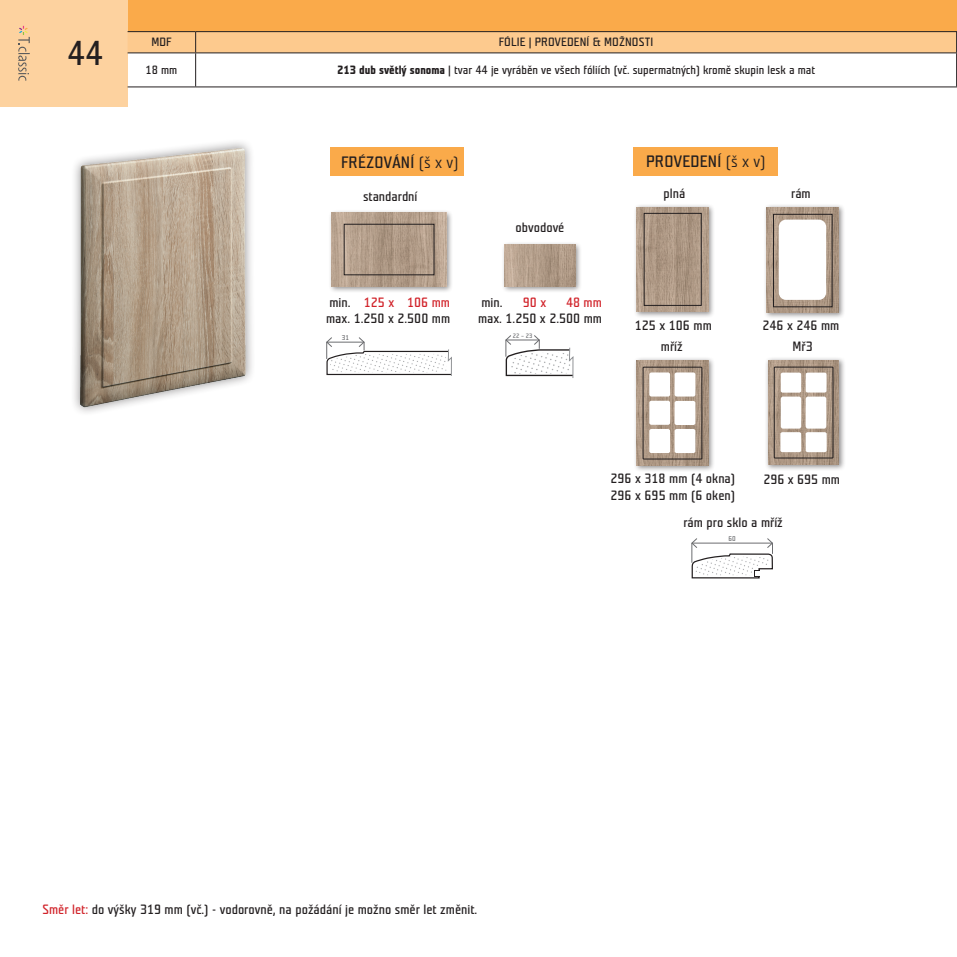
<style>
.page{position:relative;width:957px;height:957px;background:#fff}
.page>*{position:absolute;margin:0;border:0;box-sizing:border-box;transform-origin:0 0}
.t1{font:34.5px "Teuton Normal";color:#231f20}
.t2{font:16.5px "Teuton Normal";letter-spacing:.015em;color:#231f20}
.t3{font:13.5px "Teuton Normal";color:#231f20}
.t4{font:13.5px "Teuton Normal";color:#d1232a}
.t5{font:12px "Teuton Normal";color:#231f20}
.t6{font:7.05px "Teuton Normal";color:#6c6d70}
.t7{font:6.9px "Teuton Normal";color:#6c6d70}
.t8{font:6.3px "Teuton Normal";color:#6c6d70}
.s1{font-weight:700}
.s2{font-family:"Teuton Weiss";font-weight:700}
.s3{color:#231f20}
.s4{color:#d1232a}
</style>
<div class="page">
<div style="left:633px;top:147px;width:145px;height:29px;background:#faaa4a"></div>
<div style="left:331px;top:147px;width:133px;height:29px;background:#faaa4a"></div>
<div style="left:119px;top:0;width:838px;height:32px;background:#faaa4a"></div>
<div style="left:0;top:0;width:128px;height:106px;background:#fdd29f"></div>
<div style="left:764px;top:356px;width:82px;height:115px;background:#231f20;opacity:.5"></div>
<img style="left:768px;top:360px;width:71px;height:104px">
<div style="left:774px;top:367px;width:59px;height:91px;border:1px solid #231f20"></div>
<div style="left:780px;top:373px;width:21px;height:20px;background:#fff;border-radius:2px"></div>
<div style="left:780px;top:396px;width:21px;height:32px;background:#fff;border-radius:2px"></div>
<div style="left:780px;top:432px;width:21px;height:20px;background:#fff;border-radius:2px"></div>
<div style="left:805px;top:373px;width:21px;height:19px;background:#fff;border-radius:2px"></div>
<div style="left:805px;top:396px;width:21px;height:32px;background:#fff;border-radius:2px"></div>
<div style="left:805px;top:432px;width:21px;height:20px;background:#fff;border-radius:2px"></div>
<div style="left:633px;top:356px;width:82px;height:116px;background:#231f20;opacity:.5"></div>
<img style="left:637px;top:360px;width:71px;height:105px">
<div style="left:649px;top:372px;width:21px;height:24px;background:#fff;border-radius:2px"></div>
<div style="left:649px;top:401px;width:21px;height:24px;background:#fff;border-radius:2px"></div>
<div style="left:649px;top:429px;width:21px;height:24px;background:#fff;border-radius:2px"></div>
<div style="left:674px;top:429px;width:21px;height:24px;background:#fff;border-radius:2px"></div>
<div style="left:674px;top:401px;width:21px;height:24px;background:#fff;border-radius:2px"></div>
<div style="left:674px;top:372px;width:21px;height:24px;background:#fff;border-radius:2px"></div>
<div style="left:642px;top:367px;width:60px;height:92px;border:1px solid #231f20"></div>
<div style="left:763px;top:203px;width:82px;height:116px;background:#231f20;opacity:.5"></div>
<img style="left:766px;top:207px;width:72px;height:106px">
<div style="left:773px;top:214px;width:59px;height:93px;border:1px solid #231f20"></div>
<div style="left:779px;top:220px;width:47px;height:80px;background:#fff;border-radius:7px"></div>
<div style="left:633px;top:203px;width:82px;height:115px;background:#231f20;opacity:.5"></div>
<img style="left:637px;top:207px;width:71px;height:104px">
<div style="left:644px;top:213px;width:57px;height:92px;border:1px solid #231f20"></div>
<div style="left:501px;top:241px;width:81px;height:52px;background:#231f20;opacity:.5"></div>
<img style="left:504px;top:245px;width:71px;height:41px">
<div style="left:328px;top:209px;width:125px;height:84px;background:#231f20;opacity:.5"></div>
<img style="left:332px;top:213px;width:114px;height:73px">
<div style="left:344px;top:224px;width:90px;height:51px;border:1px solid #231f20"></div>
<img style="left:74px;top:142px;width:178px;height:271px">
<svg style="left:128px;top:32px;width:829px;height:21px;background:#f4c38a"></svg>
<hr style="left:195px;top:53px;width:1px;height:34px;background:#231f20">
<hr style="left:956px;top:53px;width:1px;height:34px;background:#231f20">
<hr style="left:128px;top:87px;width:68px;height:1px;background:#231f20">
<hr style="left:196px;top:87px;width:761px;height:1px;background:#231f20">
<hr style="left:128px;top:31px;width:68px;height:1px;background:#231f20">
<hr style="left:196px;top:31px;width:761px;height:1px;background:#231f20">
<hr style="left:128px;top:53px;width:68px;height:1px;background:#231f20">
<hr style="left:196px;top:53px;width:761px;height:1px;background:#231f20">
<svg style="left:326px;top:337px;width:126px;height:39px"></svg>
<svg style="left:505px;top:335px;width:69px;height:43px"></svg>
<svg style="left:691px;top:538px;width:82px;height:41px"></svg>
<svg style="left:18px;top:26px;width:12px;height:55px"></svg>
<p class="t1" style="left:67px;top:36px;width:37px">44</p>
<p class="t5" style="left:151px;top:36px;width:21px">MDF</p>
<p class="t5" style="left:499px;top:36px;width:156px">FÓLIE | PROVEDENÍ &amp; MOŽNOSTI</p>
<p class="t5" style="left:145px;top:64px;width:33px">18 mm</p>
<p class="t5" style="left:337px;top:64px;width:479px"><span class="s1">213 dub světlý sonoma</span> | tvar 44 je vyráběn ve všech fóliích (vč. supermatných) kromě skupin lesk a mat</p>
<p class="t2" style="left:341px;top:154px;width:119px">FRÉZOVÁNÍ <span class="s2">(š x v)</span></p>
<p class="t2" style="left:646px;top:153px;width:121px">PROVEDENÍ <span class="s2">(š x v)</span></p>
<p class="t3" style="left:363px;top:190px;width:56px">standardní</p>
<p class="t4" style="left:329px;top:295px;width:122px"><span class="s3">min.</span> 125 x 106 mm</p>
<p class="t3" style="left:326px;top:312px;width:125px">max. 1.250 x 2.500 mm</p>
<p class="t3" style="left:515px;top:221px;width:50px">obvodové</p>
<p class="t3" style="left:481px;top:295px;width:23px">min.</p>
<p class="t4" style="left:523px;top:295px;width:25px">90 x</p>
<p class="t4" style="left:566px;top:295px;width:37px">48 mm</p>
<p class="t3" style="left:478px;top:312px;width:125px">max. 1.250 x 2.500 mm</p>
<p class="t6" style="left:342px;top:334px;width:9px">31</p>
<p class="t8" style="left:513px;top:333px;width:21px">22 – 23</p>
<p class="t3" style="left:663px;top:187px;width:23px">plná</p>
<p class="t3" style="left:791px;top:187px;width:21px">rám</p>
<p class="t3" style="left:635px;top:318px;width:78px">125 x 106 mm</p>
<p class="t3" style="left:762px;top:318px;width:78px">246 x 246 mm</p>
<p class="t3" style="left:661px;top:340px;width:23px">mříž</p>
<p class="t3" style="left:792px;top:340px;width:22px">Mř3</p>
<p class="t3" style="left:610px;top:472px;width:126px">296 x 318 mm (4 okna)</p>
<p class="t3" style="left:610px;top:488px;width:126px">296 x 695 mm (6 oken)</p>
<p class="t3" style="left:763px;top:472px;width:78px">296 x 695 mm</p>
<p class="t3" style="left:683px;top:516px;width:101px">rám pro sklo a mříž</p>
<p class="t7" style="left:728px;top:535px;width:9px">60</p>
<p class="t3" style="left:43px;top:903px;width:436px"><span class="s4">Směr let:</span> do výšky 319 mm (vč.) - vodorovně, na požádání je možno směr let změnit.</p>
</div>
